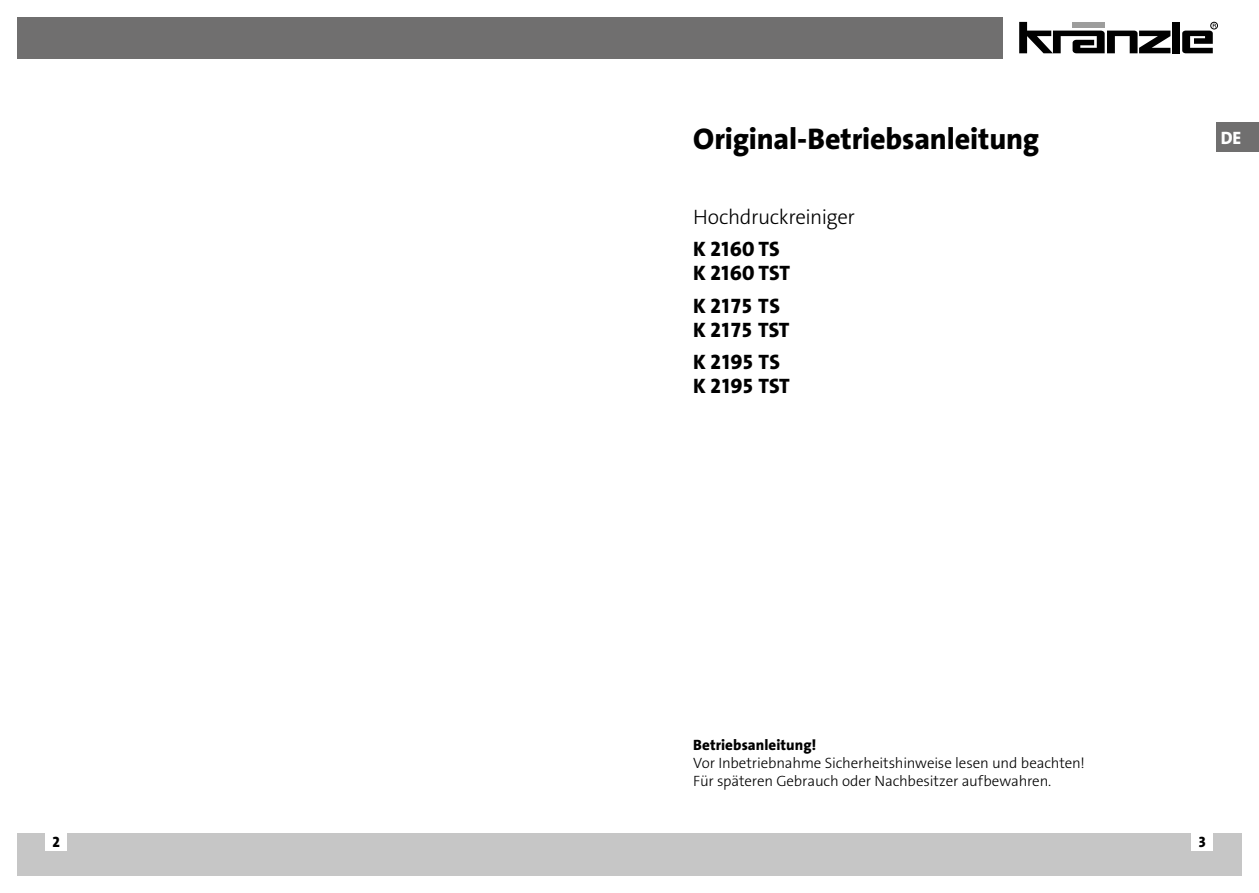
<style>
.page{position:relative;width:1259px;height:893px;background:#fff}
.page>*{position:absolute;margin:0;border:0;box-sizing:border-box;transform-origin:0 0}
.t1{font:30px "The Sans LP8 Ex Bld";letter-spacing:-.005em;color:#000}
.t2{font:21px/24px "The Sans LP8 Ex Bld";letter-spacing:.025em;color:#000}
.t3{font:21px "The Sans LP3 Lig";letter-spacing:-.02em;color:#000}
.t4{font:21px/24px "The Sans LP8 Ex Bld";color:#000}
.t5{font:18px "The Sans LP8 Ex Bld";color:#fff}
.t6{font:15px/18px "The Sans LP3 Lig";letter-spacing:-.01em;color:#000}
.t7{font:15px "The Sans LP8 Ex Bld";letter-spacing:.005em;color:#000}
</style>
<div class="page">
<div style="left:629px;top:833px;width:613px;height:43px;background:#c6c6c6"></div>
<div style="left:17px;top:833px;width:612px;height:43px;background:#c6c6c6"></div>
<div style="left:1191px;top:833px;width:22px;height:18px;background:#fff"></div>
<div style="left:46px;top:833px;width:21px;height:18px;background:#fff"></div>
<svg style="left:1019px;top:22px;width:151px;height:31px"></svg>
<div style="left:1172px;top:22px;width:7px;height:31px;background:#000"></div>
<div style="left:1210px;top:22px;width:7px;height:7px;border:1px solid #000;border-radius:50%"></div>
<svg style="left:1182px;top:24px;width:34px;height:29px"></svg>
<div style="left:17px;top:17px;width:985px;height:41px;background:#706f6f"></div>
<div style="left:1216px;top:122px;width:43px;height:30px;background:#706f6f"></div>
<h1 class="t1" style="left:693px;top:119px;width:347px">Original-Betriebsanleitung</h1>
<p class="t5" style="left:1220px;top:126px;width:22px">DE</p>
<h2 class="t3" style="left:693px;top:203px;width:163px">Hochdruckreiniger</h2>
<h2 class="t4" style="left:693px;top:237px;width:98px">K 2160 TS<br>K 2160 TST</h2>
<h2 class="t2" style="left:693px;top:294px;width:98px">K 2175 TS<br>K 2175 TST</h2>
<h2 class="t2" style="left:693px;top:350px;width:98px">K 2195 TS<br>K 2195 TST</h2>
<p class="t7" style="left:693px;top:735px;width:124px">Betriebsanleitung!</p>
<p class="t6" style="left:693px;top:754px;width:393px">Vor Inbetriebnahme Sicherheitshinweise lesen und beachten!<br>Für späteren Gebrauch oder Nachbesitzer aufbewahren.</p>
<p class="t7" style="left:53px;top:832px;width:9px">2</p>
<p class="t7" style="left:1198px;top:832px;width:8px">3</p>
</div>
